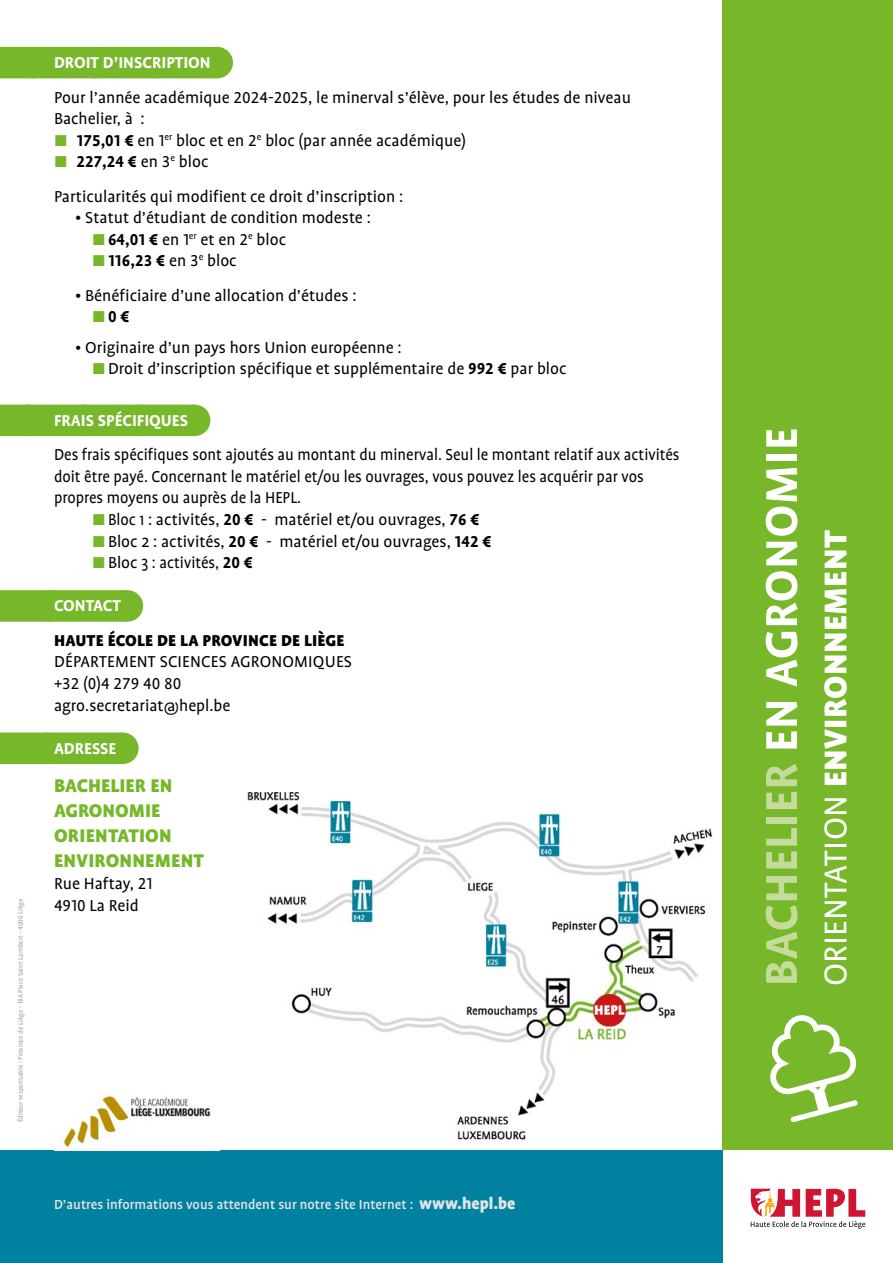
<style>
.page{position:relative;width:893px;height:1263px;background:#fff}
.page>*{position:absolute;margin:0;border:0;box-sizing:border-box;transform-origin:0 0}
.t1{font:700 51px "Profile OT";letter-spacing:.01em;color:#fff}
.t2{font:900 36px "Profile OT";letter-spacing:.01em;color:#fff}
.t3{font:900 21px/25.2px "Profile OT";color:#76b82a}
.t4{font:18px/21.6px "Profile OT";color:#000}
.t5{font:18px/21.6px "Profile OT";color:#000;scale:.94 1}
.t6{font:700 18px "Profile OT";color:#fff}
.t7{font:900 18px "Profile OT";letter-spacing:.01em;color:#000}
.t8{font:700 18px "Profile OT";color:#000}
.t9{font:500 15px "Profile OT";color:#e3e3e3}
.t10{font:7.5px "Profile OT";color:#9d9d9c}
.s1{color:#76b82a}
.s2{font-weight:700}
.s3{font-weight:400;color:#76b82a}
.s4{font-weight:400}
.s5{font-weight:900;font-size:18px}
.s6{color:#c4db9b}
</style>
<div class="page">
<img style="left:247px;top:792px;width:465px;height:348px">
<div style="left:722px;top:0;width:171px;height:1151px;background:#76b82a"></div>
<svg style="left:751px;top:1189px;width:114px;height:40px"></svg>
<div style="left:0;top:1151px;width:722px;height:112px;background:#0081a0"></div>
<div style="left:0;top:47px;width:216px;height:31px;background:#76b82a"></div>
<hr style="left:216px;top:47px;width:1px;height:31px;background:#76b82a">
<div style="left:0;top:405px;width:194px;height:31px;background:#76b82a"></div>
<hr style="left:194px;top:405px;width:1px;height:31px;background:#76b82a">
<div style="left:0;top:590px;width:126px;height:32px;background:#76b82a"></div>
<svg style="left:49px;top:590px;width:39px;height:32px"></svg>
<hr style="left:126px;top:590px;width:1px;height:32px;background:#76b82a">
<div style="left:0;top:732px;width:122px;height:32px;background:#76b82a"></div>
<svg style="left:47px;top:732px;width:37px;height:1px"></svg>
<hr style="left:122px;top:732px;width:1px;height:32px;background:#76b82a">
<svg style="left:770px;top:1015px;width:88px;height:107px"></svg>
<img style="left:63px;top:1095px;width:148px;height:53px">
<p class="t10" style="left:16px;top:1122px;width:225px;rotate:-90deg">Éditeur responsable : Province de Liège - 18A Place Saint Lambert - 4000 Liège</p>
<p class="t6" style="left:54px;top:53px;width:158px">DROIT D’INSCRIPTION</p>
<p class="t4" style="left:54px;top:87px;width:578px">Pour l’année académique 2024-2025, le minerval s’élève, pour les études de niveau<br>Bachelier, à :</p>
<p class="t4" style="left:54px;top:130px;width:414px"><span class="s1">▪</span> <span class="s2">175,01 €</span> en 1<sup>er</sup> bloc et en 2<sup>e</sup> bloc (par année académique)</p>
<p class="t4" style="left:54px;top:145px;width:351px;line-height:34.3px"><span class="s1">▪</span> <span class="s2">227,24 €</span> en 3<sup>e</sup> bloc<br>Particularités qui modifient ce droit d’inscription :</p>
<p class="t4" style="left:75px;top:207px;width:297px">• Statut d’étudiant de condition modeste :</p>
<p class="t4" style="left:92px;top:229px;width:195px"><span class="s1">▪</span><span class="s2">64,01 €</span> en 1<sup>er</sup> et en 2<sup>e</sup> bloc</p>
<p class="t8" style="left:92px;top:251px;width:146px"><span class="s3">▪</span>116,23 € <span class="s4">en 3</span><sup>e</sup> <span class="s4">bloc</span></p>
<p class="t4" style="left:75px;top:285px;width:283px">• Bénéficiaire d’une allocation d’études :</p>
<p class="t8" style="left:92px;top:307px;width:39px"><span class="s3">▪</span>0 €</p>
<p class="t4" style="left:75px;top:337px;width:328px">• Originaire d’un pays hors Union européenne :</p>
<p class="t4" style="left:92px;top:358px;width:476px"><span class="s1">▪</span>Droit d’inscription spécifique et supplémentaire de <span class="s2">992 €</span> par bloc</p>
<p class="t6" style="left:54px;top:410px;width:136px">FRAIS SPÉCIFIQUES</p>
<p class="t5" style="left:54px;top:444px;width:667px">Des frais spécifiques sont ajoutés au montant du minerval. Seul le montant relatif aux activités doit être payé. Concernant le matériel et/ou les ouvrages, vous pouvez les acquérir par vos propres moyens ou auprès de la HEPL.</p>
<p class="t5" style="left:92px;top:509px;width:414px"><span class="s1">▪</span>Bloc 1 : activités, <span class="s2">20 €</span> - matériel et/ou ouvrages, <span class="s2">76 €</span></p>
<p class="t4" style="left:92px;top:531px;width:401px"><span class="s1">▪</span>Bloc 2 : activités, <span class="s2">20 €</span> - matériel et/ou ouvrages, <span class="s2">142 €</span></p>
<p class="t4" style="left:92px;top:552px;width:162px"><span class="s1">▪</span>Bloc 3 : activités, <span class="s2">20 €</span></p>
<p class="t6" style="left:54px;top:596px;width:68px">CONTACT</p>
<p class="t7" style="left:54px;top:630px;width:292px">HAUTE ÉCOLE DE LA PROVINCE DE LIÈGE</p>
<p class="t4" style="left:54px;top:651px;width:300px">DÉPARTEMENT SCIENCES AGRONOMIQUES +32 (0)4 279 40 80 agro.secretariat@hepl.be</p>
<p class="t6" style="left:54px;top:738px;width:64px">ADRESSE</p>
<p class="t3" style="left:54px;top:773px;width:152px">BACHELIER EN<br>AGRONOMIE<br>ORIENTATION<br>ENVIRONNEMENT</p>
<p class="t4" style="left:54px;top:873px;width:100px">Rue Haftay, 21<br>4910 La Reid</p>
<p class="t9" style="left:54px;top:1196px;width:463px">D’autres informations vous attendent sur notre site Internet : <span class="s5">www.hepl.be</span></p>
<h1 class="t1" style="left:753px;top:986px;width:560px;rotate:-90deg"><span class="s6">BACHELIER</span> EN AGRONOMIE</h1>
<h2 class="t2" style="left:815px;top:986px;width:458px;rotate:-90deg"><span class="s4">ORIENTATION</span> ENVIRONNEMENT</h2>
</div>
